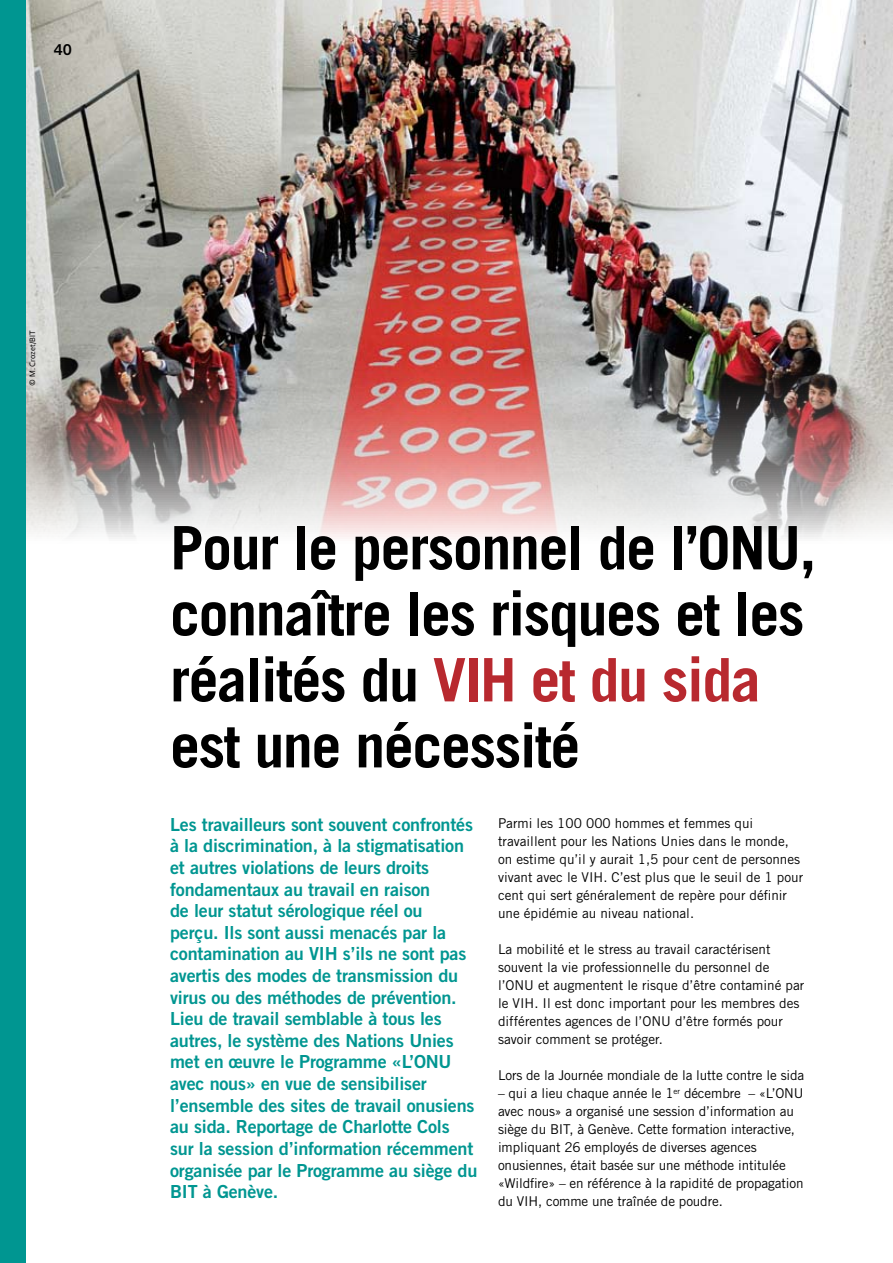
<style>
.page{position:relative;width:893px;height:1263px;background:#fff}
.page>*{position:absolute;margin:0;border:0;box-sizing:border-box;transform-origin:0 0}
.t1{font:700 60px/66px "Trade Gothic";letter-spacing:-.025em;color:#000}
.t2{font:18px/21.6px "Trade Gothic Bold Two";letter-spacing:-.01em;color:#009691}
.t3{font:15px "Trade Gothic Bold Two";color:#000}
.t4{font:13.5px/18px "Trade Gothic";color:#000}
.t5{font:8.25px "Corbel";color:#000}
.s1{color:#b8292f}
</style>
<div class="page">
<img style="left:26px;top:0;width:867px;height:539px">
<div style="left:0;top:0;width:26px;height:1263px;background:#009691"></div>
<p class="t3" style="left:54px;top:40px;width:20px">40</p>
<p class="t5" style="left:27px;top:386px;width:57px;rotate:-90deg">© M. Crozet/BIT</p>
<h1 class="t1" style="left:170px;top:514px;width:648px">Pour le personnel de l’ONU, connaître les risques et les réalités du <span class="s1">VIH et du sida </span>est une nécessité</h1>
<p class="t2" style="left:170px;top:813px;width:304px">Les travailleurs sont souvent confrontés à la discrimination, à la stigmatisation et autres violations de leurs droits fondamentaux au travail en raison<br>de leur statut sérologique réel ou perçu. I ls sont aussi menacés par la contamination au VIH</p>
<p class="t2" style="left:170px;top:943px;width:309px;text-indent:173px">s’ils ne sont pas avertis des modes de transmission du virus ou des méthodes de prévention.<br>Lieu de travail semblable à tous les autres, le système des Nations U nies met en œuvre le Programme «L’ONU<br>avec nous» en vue de sensibiliser l’ensemble des sites de travail onusiens au sida. Reportage de Charlotte Cols sur la session d’information récemment organisée par le Programme au siège du<br>BIT à Genève.</p>
<p class="t4" style="left:498px;top:814px;width:307px">Parmi les 100 000 hommes et femmes qui travaillent pour les Nations Unies dans le monde, on estime qu’il y aurait 1,5 pour cent de personnes vivant avec le VIH. C’est plus que le seuil de 1 pour cent qui sert généralement de repère pour définir une épidémie au niveau national.</p>
<p class="t4" style="left:498px;top:940px;width:308px">La mobilité et le stress au travail caractérisent souvent la vie professionnelle du personnel de l’ONU et augmentent le risque d’être contaminé par le VIH. Il est donc important pour les membres des différentes agences de l’ONU d’être formés pour savoir comment se protéger.</p>
<p class="t4" style="left:498px;top:1066px;width:308px">Lors de la Journée mondiale de la lutte contre le sida</p>
<p class="t4" style="left:498px;top:1084px;width:307px">– qui a lieu chaque année le 1<sup>er</sup> décembre – «L’ONU avec nous» a organisé une session d’information au siège du BIT, à Genève. Cette formation interactive, impliquant 26 employés de diverses agences onusiennes, était basée sur une méthode intitulée «Wildfire» – en référence à la rapidité de propagation du VIH, comme une traînée de poudre.</p>
</div>
